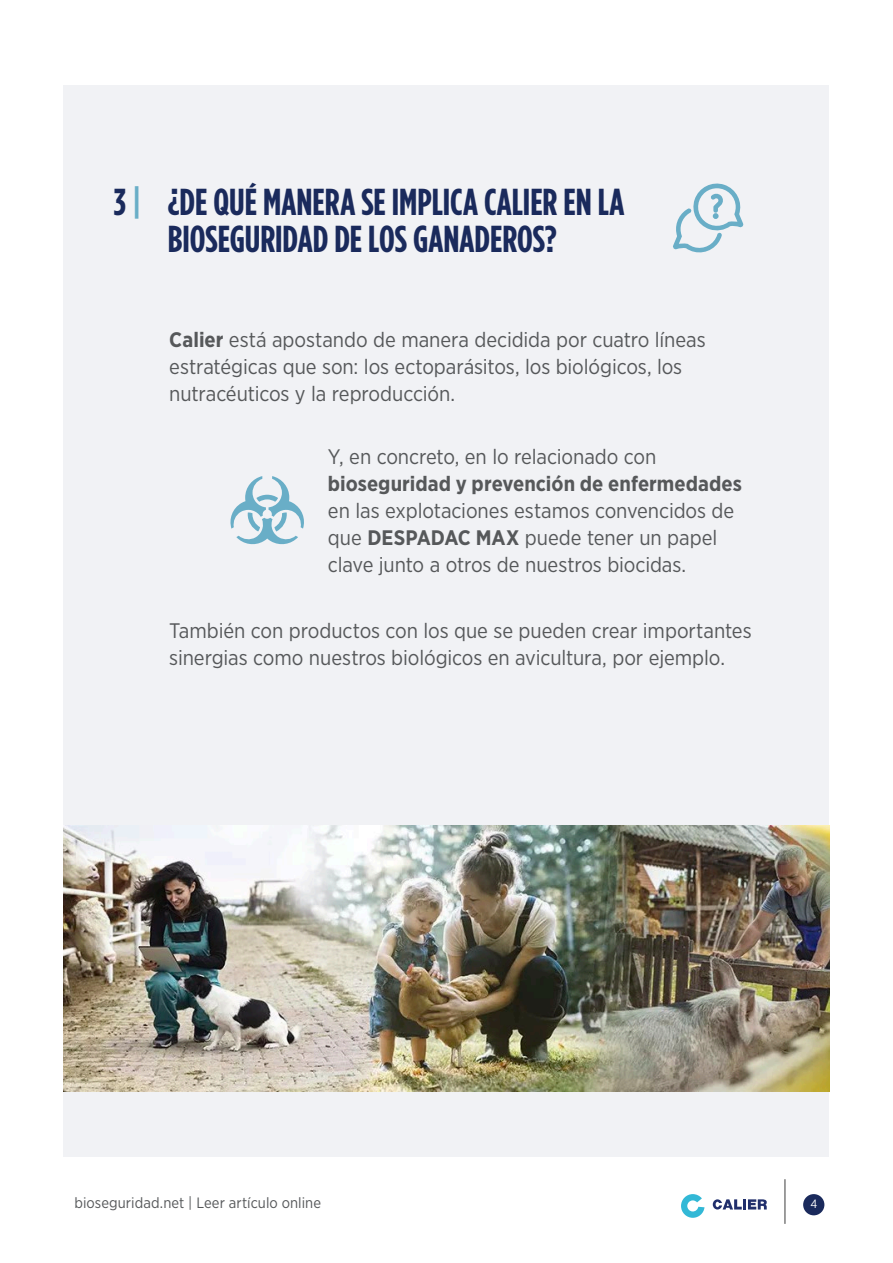
<style>
.page{position:relative;width:893px;height:1263px;background:#fff}
.page>*{position:absolute;margin:0;border:0;box-sizing:border-box;transform-origin:0 0}
.t1{font:700 37.5px/37.5px "Gotham Condensed";color:#1a2a5c;text-align:center}
.Online_txt{font:21px/27px "Gotham Narrow";letter-spacing:-.005em;color:#56585a}
.t2{font:15px "Gotham Narrow";letter-spacing:.005em;color:#56585a}
.t3{font:12px "Gotham Narrow";color:#fff}
.s1{color:#69aec7}
.s2{font-weight:700}
</style>
<div class="page">
<div style="left:803px;top:1194px;width:21px;height:21px;background:#1a2a5c;border-radius:50%"></div>
<hr style="left:784px;top:1179px;width:2px;height:45px;background:#7e7e7e">
<div style="left:64px;top:85px;width:765px;height:1071px;background:#f1f2f5"></div>
<svg style="left:681px;top:1194px;width:23px;height:24px"></svg>
<svg style="left:713px;top:1199px;width:54px;height:10px"></svg>
<svg style="left:673px;top:183px;width:71px;height:70px"></svg>
<svg style="left:230px;top:476px;width:74px;height:69px"></svg>
<img style="left:64px;top:825px;width:765px;height:266px">
<p class="t1" style="left:114px;top:183px;width:512px">3 <span class="s1">|</span> ¿DE QUÉ MANERA SE IMPLICA CALIER EN LA<br>BIOSEGURIDAD DE LOS GANADEROS?</p>
<p class="Online_txt" style="left:169px;top:325px;width:538px"><span class="s2">Calier</span> está apostando de manera decidida por cuatro líneas estratégicas que son: los ectoparásitos, los biológicos, los nutracéuticos y la reproducción.</p>
<p class="Online_txt" style="left:328px;top:443px;width:415px">Y, en concreto, en lo relacionado con <span class="s2">bioseguridad y prevención de enfermedades </span>en las explotaciones estamos convencidos de que <span class="s2">DESPADAC MAX</span> puede tener un papel clave junto a otros de nuestros biocidas.</p>
<p class="Online_txt" style="left:169px;top:616px;width:584px">También con productos con los que se pueden crear importantes sinergias como nuestros biológicos en avicultura, por ejemplo.</p>
<p class="t2" style="left:74px;top:1193px;width:248px">bioseguridad.net | Leer artículo online</p>
<p class="t3" style="left:810px;top:1197px;width:8px">4</p>
</div>
